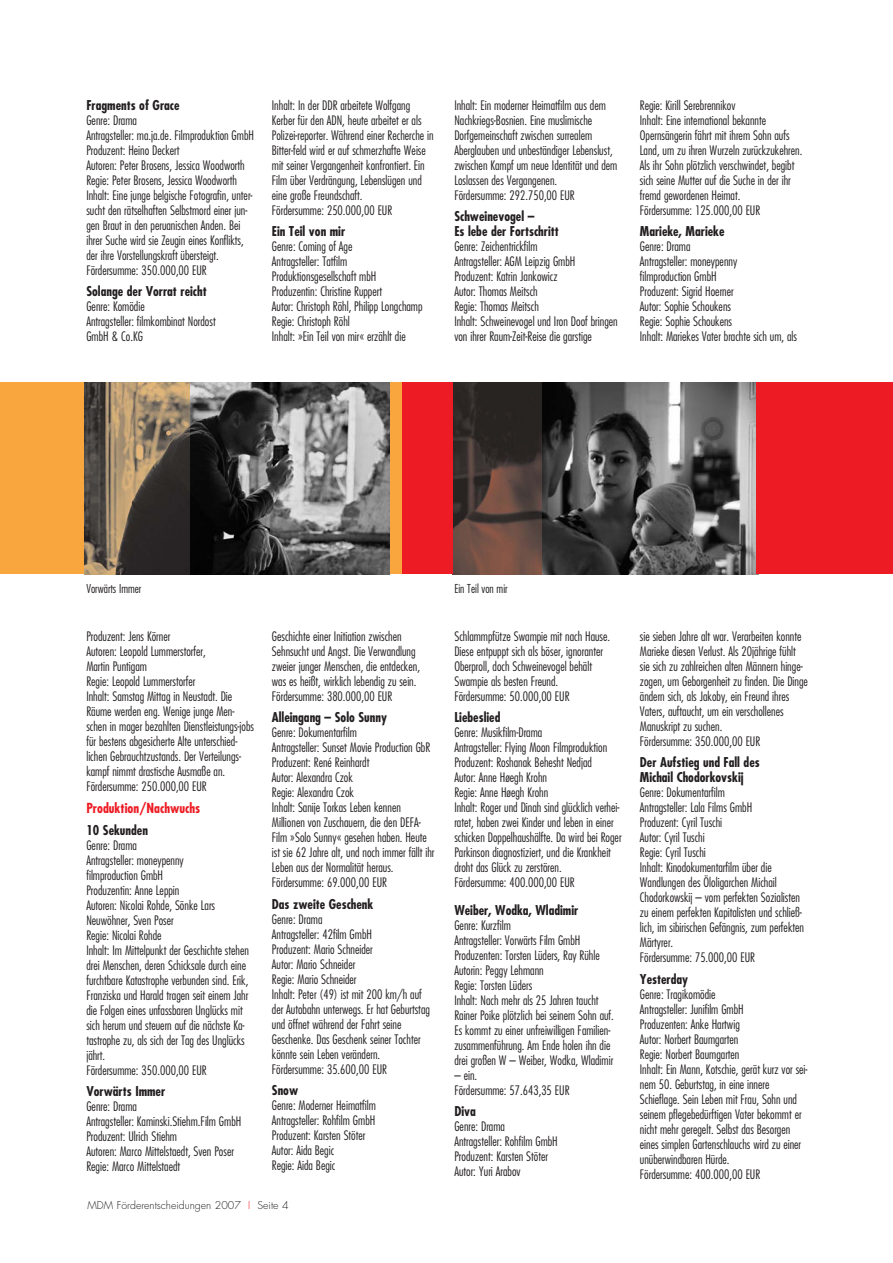
<style>
.page{position:relative;width:893px;height:1263px;background:#fff}
.page>*{position:absolute;margin:0;border:0;box-sizing:border-box;transform-origin:0 0}
.t1{font:700 condensed 13.5px "Futura";color:#ed1c24}
.t2{font:700 condensed 13.2px/15px "Futura";color:#231f20}
.t3{font:300 condensed 12.75px/15px "Futura";color:#231f20}
.t4{font:300 condensed 12px "Futura";color:#231f20}
.t5{font:300 10.5px "Futura";color:#231f20}
.s1{color:#ed1c24}
</style>
<div class="page">
<div style="left:0;top:383px;width:593px;height:191px;background:#faa63f"></div>
<img style="left:541px;top:383px;width:215px;height:191px">
<img style="left:453px;top:383px;width:88px;height:191px">
<div style="left:756px;top:383px;width:52px;height:191px;background:#ed1c24"></div>
<img style="left:189px;top:383px;width:200px;height:191px">
<img style="left:85px;top:383px;width:104px;height:191px">
<div style="left:808px;top:383px;width:84px;height:191px;background:#ed1c24"></div>
<div style="left:402px;top:383px;width:51px;height:191px;background:#ed1c24"></div>
<p class="t2" style="left:86px;top:99px;width:95px">Fragments of Grace</p>
<p class="t3" style="left:86px;top:114px;width:169px">Genre: Drama<br>Antragsteller: ma.ja.de. Filmproduktion GmbH Produzent: Heino Deckert<br>Autoren: Peter Brosens, Jessica Woodworth Regie: Peter Brosens, Jessica Woodworth Inhalt: Eine junge belgische Fotografin, unter&shy;sucht den rätselhaften Selbstmord einer jun&shy;gen Braut in den peruanischen Anden. Bei ihrer Suche wird sie Zeugin eines Konflikts, der ihre Vorstellungskraft übersteigt.<br>Fördersumme: 350.000,00 EUR</p>
<p class="t2" style="left:86px;top:285px;width:122px">Solange der Vorrat reicht</p>
<p class="t3" style="left:86px;top:300px;width:131px">Genre: Komödie<br>Antragsteller: filmkombinat Nordost<br>GmbH &amp; Co.KG</p>
<p class="t3" style="left:272px;top:98px;width:163px">Inhalt: In der DDR arbeitete Wolfgang Kerber für den ADN, heute arbeitet er als Polizei-reporter. Während einer Recherche in Bitter-feld wird er auf schmerzhafte Weise mit seiner Vergangenheit konfrontiert. Ein Film über Verdrängung, Lebenslügen und eine große Freundschaft.<br>Fördersumme: 250.000,00 EUR</p>
<p class="t2" style="left:272px;top:225px;width:75px">Ein Teil von mir</p>
<p class="t3" style="left:272px;top:240px;width:152px">Genre: Coming of Age<br>Antragsteller: Tatfilm<br>Produktionsgesellschaft mbH<br>Produzentin: Christine Ruppert<br>Autor: Christoph Röhl, Philipp Longchamp<br>Regie: Christoph Röhl<br>Inhalt: »Ein Teil von mir« erzählt die</p>
<p class="t3" style="left:454px;top:98px;width:164px">Inhalt: Ein moderner Heimatfilm aus dem Nachkriegs-Bosnien. Eine muslimische Dorfgemeinschaft zwischen surrealem Aberglauben und unbeständiger Lebenslust, zwischen Kampf um neue Identität und dem Loslassen des Vergangenen.<br>Fördersumme: 292.750,00 EUR</p>
<p class="t2" style="left:454px;top:210px;width:106px">Schweinevogel –<br>Es lebe der Fortschritt</p>
<p class="t3" style="left:454px;top:240px;width:165px">Genre: Zeichentrickfilm<br>Antragsteller: AGM Leipzig GmbH<br>Produzent: Katrin Jankowicz<br>Autor: Thomas Meitsch<br>Regie: Thomas Meitsch<br>Inhalt: Schweinevogel und Iron Doof bringen von ihrer Raum-Zeit-Reise die garstige</p>
<p class="t3" style="left:640px;top:98px;width:164px">Regie: Kirill Serebrennikov<br>Inhalt: Eine international bekannte Opernsängerin fährt mit ihrem Sohn aufs Land, um zu ihren Wurzeln zurückzukehren.<br>Als ihr Sohn plötzlich verschwindet, begibt sich seine Mutter auf die Suche in der ihr fremd gewordenen Heimat.<br>Fördersumme: 125.000,00 EUR</p>
<p class="t2" style="left:640px;top:225px;width:86px">Marieke, Marieke</p>
<p class="t3" style="left:640px;top:240px;width:159px">Genre: Drama<br>Antragsteller: moneypenny<br>filmproduction GmbH<br>Produzent: Sigrid Hoerner<br>Autor: Sophie Schoukens<br>Regie: Sophie Schoukens<br>Inhalt: Mariekes Vater brachte sich um, als</p>
<p class="t4" style="left:86px;top:583px;width:56px">Vorwärts Immer</p>
<p class="t4" style="left:454px;top:583px;width:55px">Ein Teil von mir</p>
<p class="t3" style="left:86px;top:630px;width:169px">Produzent: Jens Körner<br>Autoren: Leopold Lummerstorfer,<br>Martin Puntigam<br>Regie: Leopold Lummerstorfer<br>Inhalt: Samstag Mittag in Neustadt. Die Räume werden eng. Wenige junge Men&shy;schen in mager bezahlten Dienstleistungs-jobs für bestens abgesicherte Alte unterschied&shy;lichen Gebrauchtzustands. Der Verteilungs&shy;kampf nimmt drastische Ausmaße an.<br>Fördersumme: 250.000,00 EUR</p>
<p class="t1" style="left:86px;top:802px;width:115px">Produktion/Nachwuchs</p>
<p class="t2" style="left:86px;top:823px;width:63px">10 Sekunden</p>
<p class="t3" style="left:86px;top:838px;width:164px">Genre: Drama<br>Antragsteller: moneypenny<br>filmproduction GmbH<br>Produzentin: Anne Leppin<br>Autoren: Nicolai Rohde, Sönke Lars<br>Neuwöhner, Sven Poser<br>Regie: Nicolai Rohde<br>Inhalt: Im Mittelpunkt der Geschichte stehen drei Menschen, deren Schicksale durch eine furchtbare Katastrophe verbunden sind. Erik,<br>Franziska und Harald tragen seit einem Jahr die Folgen eines unfassbaren Unglücks mit sich herum und steuern auf die nächste Ka&shy;tastrophe zu, als sich der Tag des Unglücks jährt.<br>Fördersumme: 350.000,00 EUR</p>
<p class="t2" style="left:86px;top:1085px;width:80px">Vorwärts Immer</p>
<p class="t3" style="left:86px;top:1100px;width:156px">Genre: Drama<br>Antragsteller: Kaminski.Stiehm.Film GmbH<br>Produzent: Ulrich Stiehm<br>Autoren: Marco Mittelstaedt, Sven Poser<br>Regie: Marco Mittelstaedt</p>
<p class="t3" style="left:272px;top:630px;width:150px">Geschichte einer Initiation zwischen Sehnsucht und Angst. Die Verwandlung zweier junger Menschen, die entdecken, was es heißt, wirklich lebendig zu sein.<br>Fördersumme: 380.000,00 EUR</p>
<p class="t2" style="left:272px;top:711px;width:117px">Alleingang – Solo Sunny</p>
<p class="t3" style="left:272px;top:726px;width:164px">Genre: Dokumentarfilm<br>Antragsteller: Sunset Movie Production GbR<br>Produzent: René Reinhardt<br>Autor: Alexandra Czok<br>Regie: Alexandra Czok<br>Inhalt: Sanije Torkas Leben kennen<br>Millionen von Zuschauern, die den DEFA-<br>Film »Solo Sunny« gesehen haben. Heute ist sie 62 Jahre alt, und noch immer fällt ihr<br>Leben aus der Normalität heraus.<br>Fördersumme: 69.000,00 EUR</p>
<p class="t2" style="left:272px;top:898px;width:103px">Das zweite Geschenk</p>
<p class="t3" style="left:272px;top:912px;width:159px">Genre: Drama<br>Antragsteller: 42film GmbH<br>Produzent: Mario Schneider<br>Autor: Mario Schneider<br>Regie: Mario Schneider<br>Inhalt: Peter (49) ist mit 200 km/h auf der Autobahn unterwegs. Er hat Geburtstag und öffnet während der Fahrt seine<br>Geschenke. Das Geschenk seiner Tochter könnte sein Leben verändern.<br>Fördersumme: 35.600,00 EUR</p>
<p class="t2" style="left:272px;top:1084px;width:28px">Snow</p>
<p class="t3" style="left:272px;top:1099px;width:106px">Genre: Moderner Heimatfilm<br>Antragsteller: Rohfilm GmbH<br>Produzent: Karsten Stöter<br>Autor: Aida Begic<br>Regie: Aida Begic</p>
<p class="t5" style="left:87px;top:1201px;width:203px">MDM Förderentscheidungen 2007 <span class="s1">I</span> Seite 4</p>
<p class="t3" style="left:454px;top:630px;width:157px">Schlammpfütze Swampie mit nach Hause.<br>Diese entpuppt sich als böser, ignoranter Oberproll, doch Schweinevogel behält Swampie als besten Freund.<br>Fördersumme: 50.000,00 EUR</p>
<p class="t2" style="left:454px;top:711px;width:47px">Liebeslied</p>
<p class="t3" style="left:454px;top:726px;width:169px">Genre: Musikfilm-Drama<br>Antragsteller: Flying Moon Filmproduktion Produzent: Roshanak Behesht Nedjad<br>Autor: Anne Høegh Krohn<br>Regie: Anne Høegh Krohn<br>Inhalt: Roger und Dinah sind glücklich verhei&shy;ratet, haben zwei Kinder und leben in einer schicken Doppelhaushälfte. Da wird bei Roger Parkinson diagnostiziert, und die Krankheit droht das Glück zu zerstören.<br>Fördersumme: 400.000,00 EUR</p>
<p class="t2" style="left:454px;top:904px;width:125px">Weiber, Wodka, Wladimir</p>
<p class="t3" style="left:454px;top:919px;width:161px">Genre: Kurzfilm<br>Antragsteller: Vorwärts Film GmbH Produzenten: Torsten Lüders, Ray Rühle Autorin: Peggy Lehmann<br>Regie: Torsten Lüders<br>Inhalt: Nach mehr als 25 Jahren taucht Rainer Poike plötzlich bei seinem Sohn auf.<br>Es kommt zu einer unfreiwilligen Familien&shy;zusammenführung. Am Ende holen ihn die drei großen W – Weiber, Wodka, Wladimir</p>
<p class="t3" style="left:454px;top:1069px;width:117px">– ein.<br>Fördersumme: 57.643,35 EUR</p>
<p class="t2" style="left:454px;top:1105px;width:23px">Diva</p>
<p class="t3" style="left:454px;top:1120px;width:105px">Genre: Drama<br>Antragsteller: Rohfilm GmbH<br>Produzent: Karsten Stöter<br>Autor: Yuri Arabov</p>
<p class="t3" style="left:640px;top:630px;width:170px">sie sieben Jahre alt war. Verarbeiten konnte Marieke diesen Verlust. Als 20jährige fühlt sie sich zu zahlreichen alten Männern hinge&shy;zogen, um Geborgenheit zu finden. Die Dinge ändern sich, als Jakoby, ein Freund ihres Vaters, auftaucht, um ein verschollenes Manuskript zu suchen.<br>Fördersumme: 350.000,00 EUR</p>
<p class="t2" style="left:640px;top:756px;width:121px">Der Aufstieg und Fall des<br>Michail Chodorkovskij</p>
<p class="t3" style="left:640px;top:786px;width:166px">Genre: Dokumentarfilm<br>Antragsteller: Lala Films GmbH<br>Produzent: Cyril Tuschi<br>Autor: Cyril Tuschi<br>Regie: Cyril Tuschi<br>Inhalt: Kinodokumentarfilm über die<br>Wandlungen des Öloligarchen Michail<br>Chodorkowskij – vom perfekten Sozialisten zu einem perfekten Kapitalisten und schließ&shy;lich, im sibirischen Gefängnis, zum perfekten<br>Märtyrer.<br>Fördersumme: 75.000,00 EUR</p>
<p class="t2" style="left:640px;top:973px;width:50px">Yesterday</p>
<p class="t3" style="left:640px;top:987px;width:169px">Genre: Tragikomödie<br>Antragsteller: Junifilm GmbH<br>Produzenten: Anke Hartwig<br>Autor: Norbert Baumgarten<br>Regie: Norbert Baumgarten<br>Inhalt: Ein Mann, Kotschie, gerät kurz vor sei&shy;nem 50. Geburtstag, in eine innere Schieflage. Sein Leben mit Frau, Sohn und seinem pflegebedürftigen Vater bekommt er nicht mehr geregelt. Selbst das Besorgen eines simplen Gartenschlauchs wird zu einer unüberwindbaren Hürde.<br>Fördersumme: 400.000,00 EUR</p>
</div>
